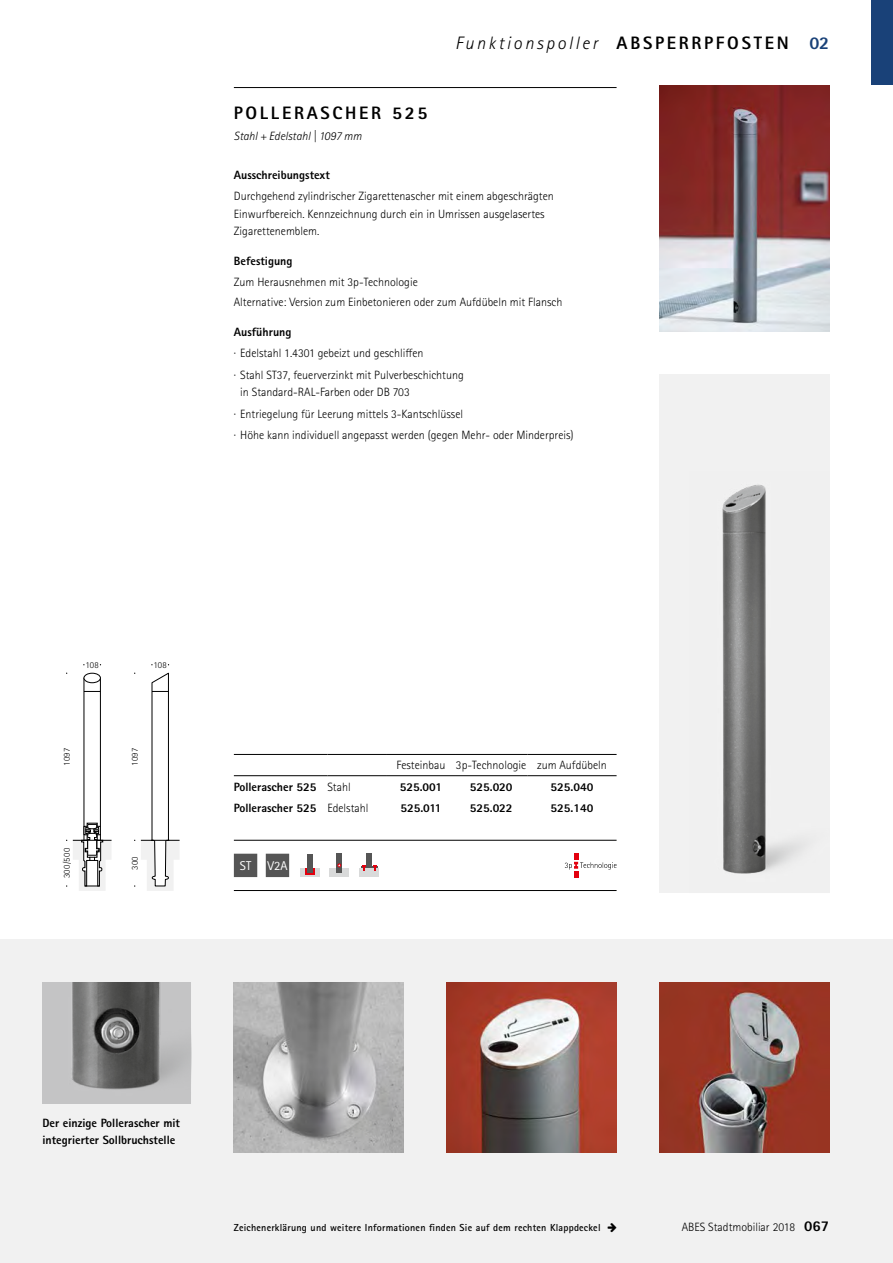
<style>
.page{position:relative;width:893px;height:1263px;background:#fff}
.page>*{position:absolute;margin:0;border:0;box-sizing:border-box;transform-origin:0 0}
.t1{font:italic 300 18px "Rotis Sans Serif Std";letter-spacing:.15em;color:#000}
.t2{font:800 18px "Rotis Sans Serif Std";letter-spacing:.15em;color:#000}
.t3{font:800 18px "Rotis Sans Serif Std";color:#194178}
.t4{font:12.75px "Rotis Sans Serif Std";color:#fff}
.t5{font:300 12px/21.5px "Rotis Sans Serif Std";color:#000}
.t6{font:800 12px/17.2px "Rotis Sans Serif Std";color:#000}
.t7{font:italic 300 12px "Rotis Sans Serif Std";color:#000}
.t8{font:700 10.2px "Rotis Sans Serif Std";letter-spacing:.02em;color:#000}
.t9{font:300 9px "Rotis Sans Serif Std";letter-spacing:.03em;color:#000}
.s1{font-weight:800;font-style:normal}
.s2{font-weight:300}
.s3{font-weight:800;font-size:15px}
</style>
<div class="page">
<div style="left:0;top:940px;width:893px;height:323px;background:#f1f1f1"></div>
<div style="left:872px;top:0;width:21px;height:85px;background:#194178"></div>
<div style="left:659px;top:374px;width:170px;height:519px;background:#f1f1f1"></div>
<img style="left:722px;top:484px;width:83px;height:390px">
<img style="left:659px;top:85px;width:170px;height:247px">
<img style="left:446px;top:982px;width:171px;height:170px">
<img style="left:234px;top:982px;width:170px;height:170px">
<img style="left:659px;top:982px;width:170px;height:170px">
<img style="left:43px;top:982px;width:148px;height:121px">
<div style="left:84px;top:678px;width:17px;height:162px;background:#fff;border:1px solid #000"></div>
<div style="left:84px;top:673px;width:16px;height:10px;background:#fff;border-radius:50%"></div>
<div style="left:84px;top:673px;width:17px;height:10px;border:1px solid #000;border-radius:50%"></div>
<svg style="left:84px;top:691px;width:16px;height:1px"></svg>
<svg style="left:73px;top:823px;width:39px;height:68px"></svg>
<hr style="left:73px;top:840px;width:39px;height:1px;background:#000">
<svg style="left:141px;top:673px;width:39px;height:218px"></svg>
<hr style="left:141px;top:840px;width:39px;height:1px;background:#000">
<hr style="left:234px;top:87px;width:383px;height:1px;background:#000">
<hr style="left:234px;top:890px;width:383px;height:1px;background:#000">
<hr style="left:234px;top:840px;width:383px;height:1px;background:#000">
<svg style="left:565px;top:853px;width:52px;height:25px"></svg>
<svg style="left:300px;top:868px;width:19px;height:9px"></svg>
<svg style="left:305px;top:868px;width:9px;height:6px"></svg>
<div style="left:307px;top:854px;width:5px;height:18px;background:#555"></div>
<div style="left:330px;top:868px;width:19px;height:9px;background:#d9dada"></div>
<div style="left:337px;top:854px;width:5px;height:19px;background:#555"></div>
<svg style="left:337px;top:863px;width:4px;height:4px"></svg>
<div style="left:359px;top:868px;width:20px;height:9px;background:#d9dada"></div>
<svg style="left:361px;top:865px;width:16px;height:6px"></svg>
<div style="left:366px;top:854px;width:6px;height:14px;background:#555"></div>
<hr style="left:234px;top:754px;width:93px;height:1px;background:#000">
<hr style="left:234px;top:775px;width:93px;height:1px;background:#000">
<hr style="left:387px;top:754px;width:68px;height:1px;background:#000">
<hr style="left:455px;top:754px;width:72px;height:1px;background:#000">
<hr style="left:527px;top:754px;width:90px;height:1px;background:#000">
<hr style="left:387px;top:775px;width:68px;height:1px;background:#000">
<hr style="left:455px;top:775px;width:72px;height:1px;background:#000">
<hr style="left:527px;top:775px;width:90px;height:1px;background:#000">
<hr style="left:327px;top:754px;width:60px;height:1px;background:#000">
<hr style="left:327px;top:775px;width:60px;height:1px;background:#000">
<svg style="left:234px;top:854px;width:23px;height:23px"></svg>
<svg style="left:266px;top:854px;width:23px;height:23px"></svg>
<h1 class="t1" style="left:455px;top:32px;width:335px">Funktionspoller <span class="s1">ABSPERRPFOSTEN</span></h1>
<h1 class="t2" style="left:234px;top:101px;width:195px">POLLERASCHER 525</h1>
<p class="t7" style="left:234px;top:129px;width:129px">Stahl + Edelstahl | 1097 mm</p>
<p class="t6" style="left:234px;top:166px;width:97px">Ausschreibungstext</p>
<p class="t5" style="left:234px;top:188px;width:321px;line-height:17.2px">Durchgehend zylindrischer Zigarettenascher mit einem abgeschrägten<br>Einwurfbereich. Kennzeichnung durch ein in Umrissen ausgelasertes<br>Zigarettenemblem.</p>
<p class="t6" style="left:234px;top:252px;width:60px">Befestigung</p>
<p class="t5" style="left:234px;top:273px;width:330px;line-height:19.4px">Zum Herausnehmen mit 3p-Technologie<br>Alternative: Version zum Einbetonieren oder zum Aufdübeln mit Flansch</p>
<p class="t6" style="left:234px;top:323px;width:59px">Ausführung</p>
<p class="t5" style="left:234px;top:343px;width:231px">· Edelstahl 1.4301 gebeizt und geschliffen<br>· Stahl ST37, feuerverzinkt mit Pulverbeschichtung</p>
<p class="t5" style="left:234px;top:381px;width:341px;text-indent:6px">in Standard-RAL-Farben oder DB 703<br>· Entriegelung für Leerung mittels 3-Kantschlüssel<br>· Höhe kann individuell angepasst werden (gegen Mehr- oder Minderpreis)</p>
<h1 class="t3" style="left:809px;top:31px;width:21px">02</h1>
<p class="t9" style="left:86px;top:660px;width:15px">108</p>
<p class="t9" style="left:62px;top:765px;width:19px;rotate:-90deg">1097</p>
<p class="t9" style="left:62px;top:878px;width:32px;rotate:-90deg">300/500</p>
<p class="t9" style="left:154px;top:660px;width:15px">108</p>
<p class="t9" style="left:130px;top:765px;width:19px;rotate:-90deg">1097</p>
<p class="t9" style="left:130px;top:870px;width:15px;rotate:-90deg">300</p>
<p class="t5" style="left:397px;top:755px;width:212px">Festeinbau 3p-Technologie zum Aufdübeln</p>
<p class="t6" style="left:234px;top:778px;width:118px">Pollerascher 525 <span class="s2">Stahl</span></p>
<p class="t6" style="left:400px;top:778px;width:44px">525.001</p>
<p class="t6" style="left:470px;top:778px;width:44px">525.020</p>
<p class="t6" style="left:550px;top:778px;width:44px">525.040</p>
<p class="t6" style="left:234px;top:799px;width:136px">Pollerascher 525 <span class="s2">Edelstahl</span></p>
<p class="t6" style="left:400px;top:799px;width:43px">525.011</p>
<p class="t6" style="left:470px;top:799px;width:44px">525.022</p>
<p class="t6" style="left:550px;top:799px;width:44px">525.140</p>
<p class="t4" style="left:240px;top:858px;width:13px">ST</p>
<p class="t4" style="left:267px;top:858px;width:22px">V2A</p>
<p class="t6" style="left:43px;top:1114px;width:139px">Der einzige Pollerascher mit integrierter Sollbruchstelle</p>
<p class="t8" style="left:234px;top:1221px;width:368px">Zeichenerklärung und weitere Informationen finden Sie auf dem rechten Klappdeckel</p>
<p class="t5" style="left:682px;top:1216px;width:149px">ABES Stadtmobiliar 2018 <span class="s3">067</span></p>
</div>
